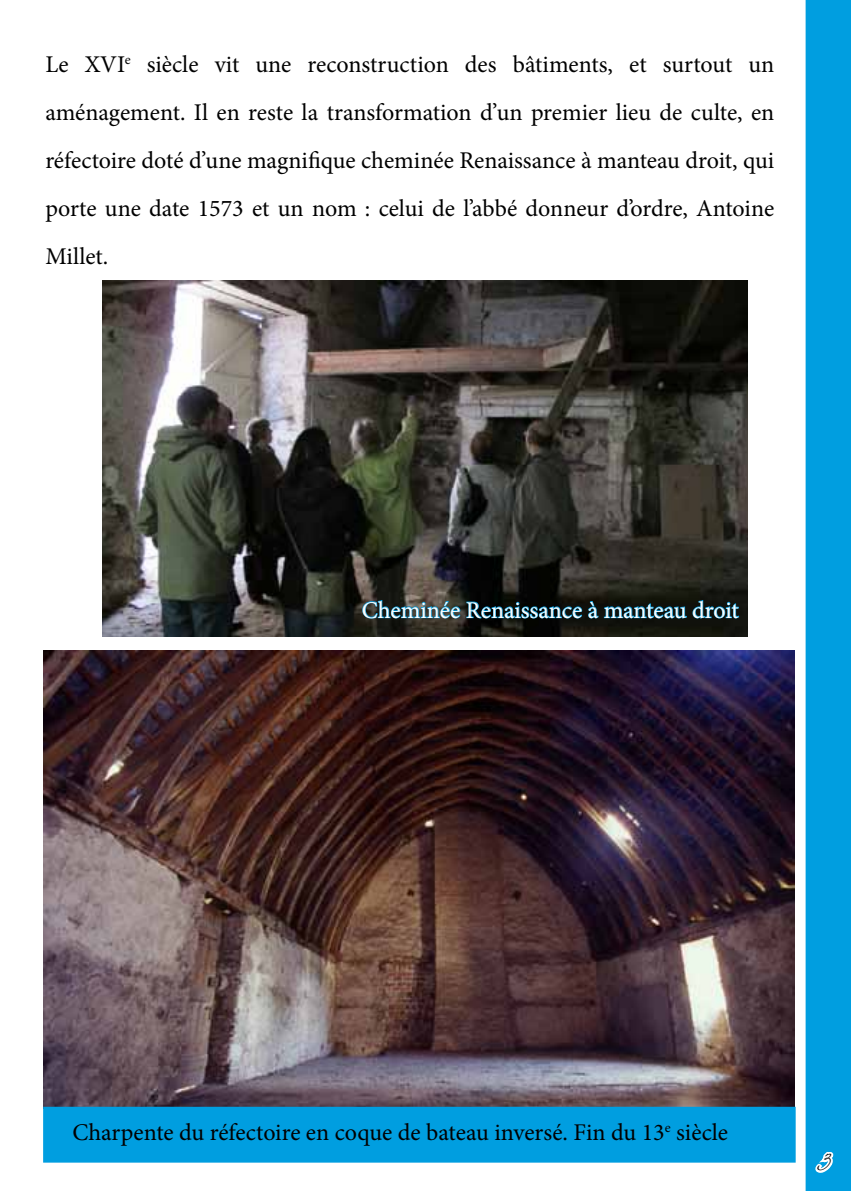
<style>
.page{position:relative;width:851px;height:1191px;background:#fff}
.page>*{position:absolute;margin:0;border:0;box-sizing:border-box;transform-origin:0 0}
.t1{font:28px "Windsong";color:#000}
.t2{font:24px/48px "Minion Pro";color:#000;text-align:justify}
.t3{font:24px "Minion Pro";letter-spacing:-.005em;color:#fff}
</style>
<div class="page">
<div style="left:805px;top:0;width:45px;height:1191px;background:#009ee0"></div>
<svg style="left:805px;top:1144px;width:37px;height:31px"></svg>
<img style="left:102px;top:281px;width:645px;height:355px">
<img style="left:43px;top:651px;width:751px;height:455px">
<div style="left:43px;top:1106px;width:752px;height:56px;background:#009ee0;border:2px solid #009ee0"></div>
<svg style="left:362px;top:599px;width:378px;height:20px;background:#123c49"></svg>
<p class="t2" style="left:45px;top:40px;width:730px">Le XVI<sup>e</sup> siècle vit une reconstruction des bâtiments, et surtout un aménagement. Il en reste la transformation d’un premier lieu de culte, en réfectoire doté d’une magnifique cheminée Renaissance à manteau droit, qui porte une date 1573 et un nom : celui de l’abbé donneur d’ordre, Antoine Millet.</p>
<p class="t3" style="left:362px;top:594px;width:378px">Cheminée Renaissance à manteau droit</p>
<p class="t2" style="left:72px;top:1108px;width:657px">Charpente du réfectoire en coque de bateau inversé. Fin du 13<sup>e</sup> siècle</p>
<p class="t1" style="left:816px;top:1143px;width:13px">3</p>
</div>
